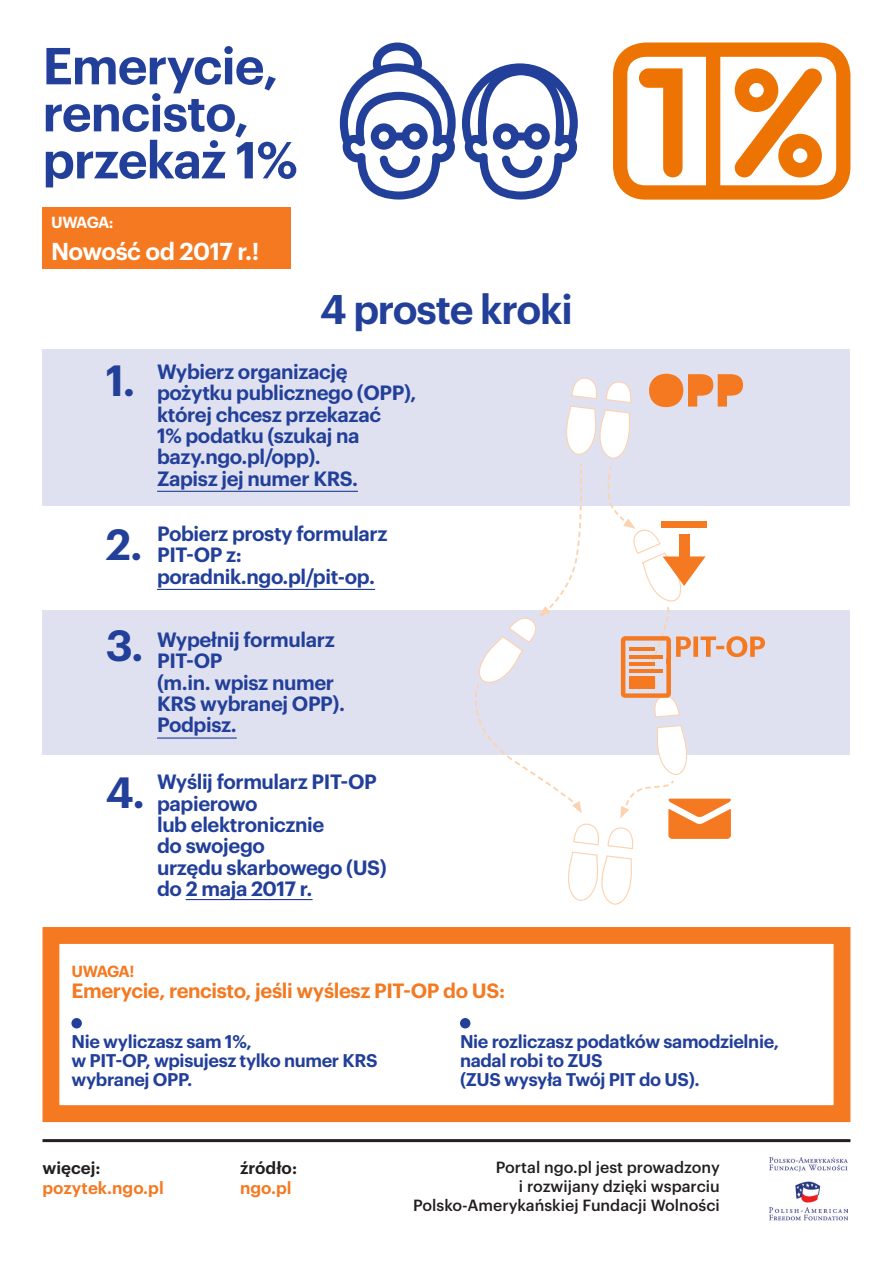
<style>
.page{position:relative;width:893px;height:1263px;background:#fff}
.page>*{position:absolute;margin:0;border:0;box-sizing:border-box;transform-origin:0 0}
.t1{font:600 50.85px/47.1px "Graphik";letter-spacing:-.02em;color:#223f99}
.t2{font:600 42.75px "Graphik";color:#223f99}
.t3{font:600 40.5px "Graphik";letter-spacing:-.03em;color:#223f99}
.t4{font:600 24px "Graphik";letter-spacing:-.02em;color:#fff}
.t5{font:600 20.25px/21.5px "Graphik";letter-spacing:-.02em;color:#223f99}
.t6{font:600 20.25px "Graphik";letter-spacing:-.02em;color:#f47921}
.t7{font:600 18px/19px "Graphik";letter-spacing:-.02em;color:#223f99}
.t8{font:600 16.8px "Graphik";color:#f47921}
.t9{font:600 16.8px "Graphik";color:#231f20}
.t10{font:500 15.9px/19px "Graphik";color:#231f20;text-align:right}
.t11{font:600 15.75px "Graphik";letter-spacing:-.06em;color:#fff}
.t12{font:600 15.75px "Graphik";letter-spacing:-.06em;color:#f47921}
</style>
<div class="page">
<div style="left:43px;top:349px;width:807px;height:157px;background:#e0e1f0"></div>
<div style="left:43px;top:610px;width:807px;height:145px;background:#e0e1f0"></div>
<div style="left:43px;top:207px;width:248px;height:61px;background:#f47921"></div>
<hr style="left:157px;top:491px;width:201px;height:1px;background:#223f99">
<hr style="left:157px;top:589px;width:218px;height:1px;background:#223f99">
<hr style="left:157px;top:737px;width:80px;height:2px;background:#223f99">
<hr style="left:186px;top:899px;width:127px;height:1px;background:#223f99">
<svg style="left:475px;top:374px;width:290px;height:531px"></svg>
<div style="left:43px;top:927px;width:807px;height:195px;border:17px solid #f47921"></div>
<div style="left:71px;top:1018px;width:11px;height:10px;background:#223f99;border-radius:50%"></div>
<div style="left:460px;top:1018px;width:10px;height:10px;background:#223f99;border-radius:50%"></div>
<img style="left:769px;top:1157px;width:78px;height:63px">
<svg style="left:462px;top:63px;width:116px;height:137px"></svg>
<svg style="left:340px;top:43px;width:116px;height:157px"></svg>
<svg style="left:613px;top:43px;width:237px;height:157px"></svg>
<hr style="left:43px;top:1139px;width:807px;height:3px;background:#231f20">
<h1 class="t1" style="left:43px;top:38px;width:257px">Emerycie, rencisto, przekaż 1%</h1>
<p class="t11" style="left:51px;top:210px;width:64px">UWAGA:</p>
<p class="t4" style="left:51px;top:233px;width:210px">Nowość od 2017 r.!</p>
<h2 class="t2" style="left:106px;top:348px;width:31px">1.</h2>
<h2 class="t2" style="left:106px;top:511px;width:38px">2.</h2>
<h3 class="t3" style="left:320px;top:278px;width:254px">4 proste kroki</h3>
<p class="t5" style="left:157px;top:359px;width:261px">Wybierz organizację pożytku publicznego (OPP), której chcesz przekazać<br>1% podatku (szukaj na bazy.ngo.pl/opp).<br>Zapisz jej numer KRS.</p>
<p class="t5" style="left:157px;top:521px;width:232px">Pobierz prosty formularz<br>PIT-OP z: poradnik.ngo.pl/pit-op.</p>
<h2 class="t2" style="left:106px;top:613px;width:39px">3.</h2>
<h2 class="t2" style="left:106px;top:759px;width:41px">4.</h2>
<p class="t5" style="left:157px;top:627px;width:189px">Wypełnij formularz<br>PIT-OP<br>(m.in. wpisz numer<br>KRS wybranej OPP).<br>Podpisz.</p>
<p class="t5" style="left:157px;top:769px;width:231px">Wyślij formularz PIT-OP papierowo<br>lub elektronicznie<br>do swojego<br>urzędu skarbowego (US) do 2 maja 2017 r.</p>
<p class="t12" style="left:71px;top:959px;width:64px">UWAGA!</p>
<p class="t6" style="left:71px;top:975px;width:435px">Emerycie, rencisto, jeśli wyślesz PIT-OP do US:</p>
<p class="t7" style="left:71px;top:1030px;width:308px">Nie wyliczasz sam 1%,<br>w PIT-OP, wpisujesz tylko numer KRS wybranej OPP.</p>
<p class="t7" style="left:460px;top:1030px;width:321px">Nie rozliczasz podatków samodzielnie, nadal robi to ZUS<br>(ZUS wysyła Twój PIT do US).</p>
<p class="t9" style="left:43px;top:1155px;width:60px">więcej:</p>
<p class="t8" style="left:43px;top:1175px;width:123px">pozytek.ngo.pl</p>
<p class="t9" style="left:240px;top:1155px;width:59px">źródło:</p>
<p class="t8" style="left:240px;top:1175px;width:53px">ngo.pl</p>
<p class="t10" style="left:413px;top:1156px;width:308px">Portal ngo.pl jest prowadzony<br>i rozwijany dzięki wsparciu<br>Polsko-Amerykańskiej Fundacji Wolności</p>
</div>
